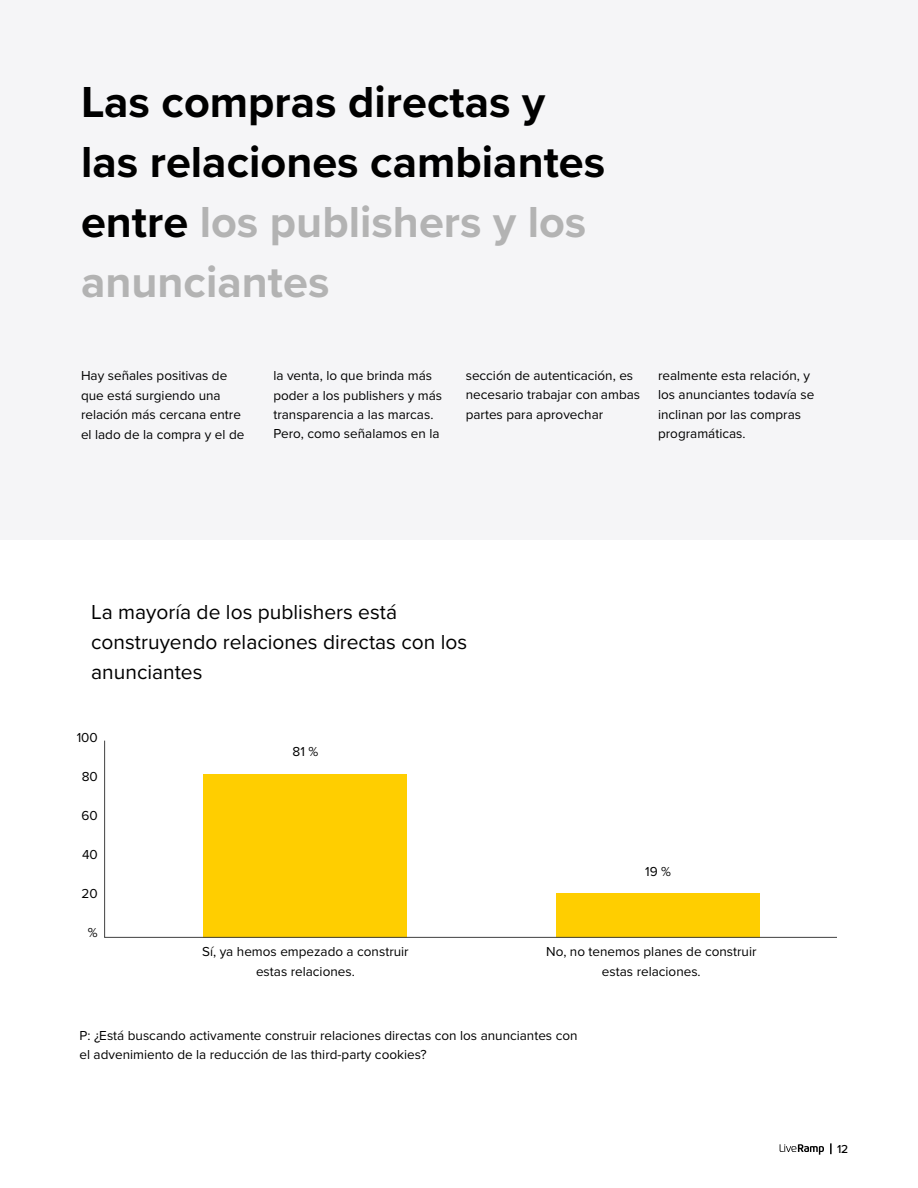
<style>
.page{position:relative;width:918px;height:1188px;background:#fff}
.page>*{position:absolute;margin:0;border:0;box-sizing:border-box;transform-origin:0 0}
.t1{font:700 45px/60px "Proxima Nova";color:#000}
.t2{font:21px/30px "Proxima Nova";color:#000}
.t3{font:13.5px/19.5px "Proxima Nova";color:#000}
.t4{font:500 12px "Proxima Nova";color:#000}
.s1{color:#b3b3b3}
</style>
<div class="page">
<div style="left:0;top:0;width:918px;height:540px;background:#f5f5f7"></div>
<svg style="left:104px;top:740px;width:733px;height:198px"></svg>
<svg style="left:780px;top:1144px;width:44px;height:11px"></svg>
<svg style="left:830px;top:1143px;width:2px;height:11px"></svg>
<h1 class="t1" style="left:81px;top:71px;width:526px">Las compras directas y las relaciones cambiantes entre <span class="s1">los publishers y los anunciantes</span></h1>
<p class="t3" style="left:81px;top:365px;width:165px">Hay señales positivas de que está surgiendo una relación más cercana entre el lado de la compra y el de</p>
<p class="t3" style="left:273px;top:365px;width:170px">la venta, lo que brinda más poder a los publishers y más transparencia a las marcas.<br>Pero, como señalamos en la</p>
<p class="t3" style="left:466px;top:365px;width:176px">sección de autenticación, es necesario trabajar con ambas partes para aprovechar</p>
<p class="t3" style="left:658px;top:365px;width:158px">realmente esta relación, y los anunciantes todavía se inclinan por las compras programáticas.</p>
<h2 class="t2" style="left:91px;top:596px;width:378px">La mayoría de los publishers está construyendo relaciones directas con los anunciantes</h2>
<p class="t3" style="left:77px;top:727px;width:23px">100</p>
<p class="t3" style="left:82px;top:766px;width:18px">80</p>
<p class="t3" style="left:82px;top:805px;width:18px">60</p>
<p class="t3" style="left:82px;top:844px;width:17px">40</p>
<p class="t3" style="left:82px;top:883px;width:18px">20</p>
<p class="t3" style="left:88px;top:922px;width:11px">%</p>
<p class="t3" style="left:293px;top:741px;width:27px">81 %</p>
<p class="t3" style="left:645px;top:861px;width:27px">19 %</p>
<p class="t3" style="left:202px;top:942px;width:208px;text-align:center">Sí, ya hemos empezado a construir estas relaciones.</p>
<p class="t3" style="left:546px;top:942px;width:212px;text-align:center">No, no tenemos planes de construir estas relaciones.</p>
<p class="t3" style="left:79px;top:1025px;width:500px">P: ¿Está buscando activamente construir relaciones directas con los anunciantes con el advenimiento de la reducción de las third-party cookies?</p>
<p class="t4" style="left:837px;top:1140px;width:13px">12</p>
</div>
